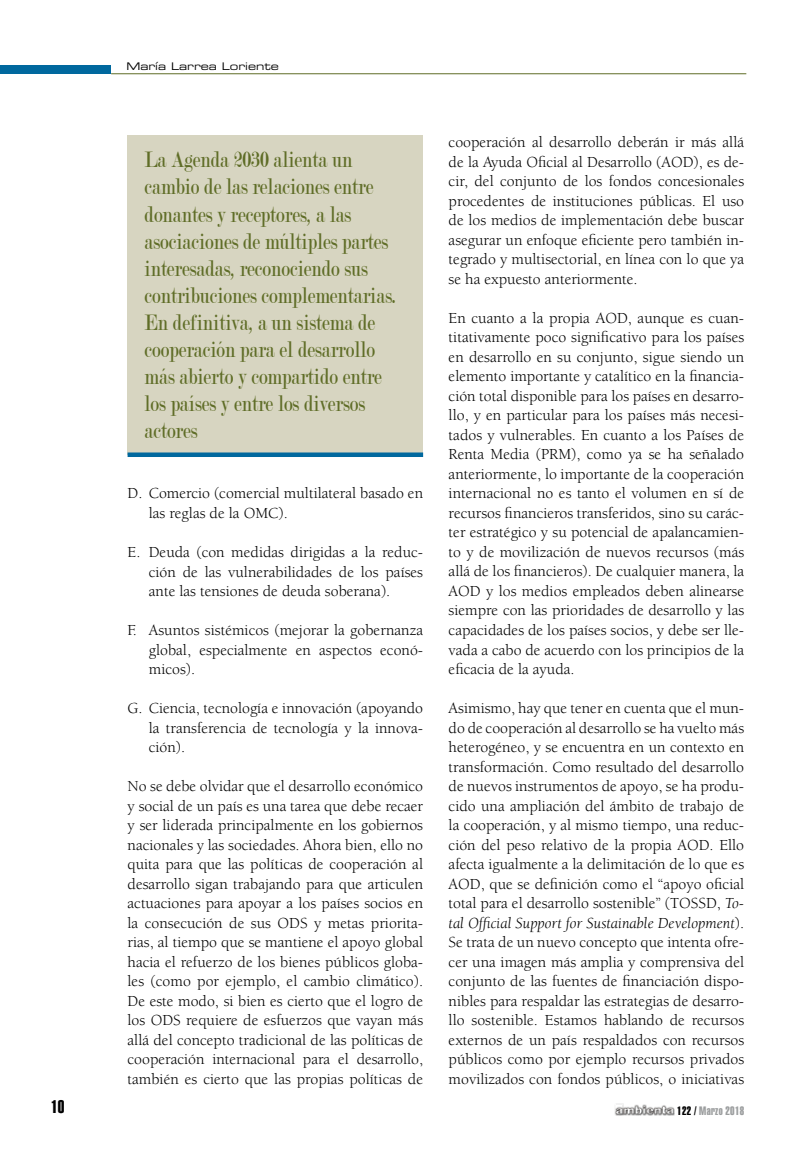
<style>
.page{position:relative;width:808px;height:1149px;background:#fff}
.page>*{position:absolute;margin:0;border:0;box-sizing:border-box;transform-origin:0 0}
.t1{font:24px/27px "Modern";color:#5f6d27;scale:.8 1}
.t2{font:18px "Helvetica LT Std Extra Comp";color:#000}
.t3{font:15.75px/19.5px "Berkeley Std";color:#000;text-align:justify}
.t4{font:12px "Helvetica LT Std Extra Comp";letter-spacing:.025em;color:#9c9e9f}
.t5{font:10.5px "Eurostile LT Std Ex 2";color:#000}
.s1{font-style:italic}
.s2{color:#000}
</style>
<div class="page">
<div style="left:0;top:65px;width:111px;height:9px;background:#00689e"></div>
<hr style="left:111px;top:73px;width:635px;height:1px;background:#5f6d27">
<img style="left:614px;top:1103px;width:61px;height:13px">
<div style="left:128px;top:135px;width:295px;height:319px;background:#d7d5c1"></div>
<div style="left:128px;top:452px;width:295px;height:5px;background:#00689e"></div>
<p class="t5" style="left:126px;top:59px;width:154px">María Larrea Loriente</p>
<p class="t1" style="left:145px;top:147px;width:316px">La Agenda 2030 alienta un cambio de las relaciones entre donantes y receptores, a las asociaciones de múltiples partes interesadas, reconociendo sus contribuciones complementarias.<br>En definitiva, a un sistema de cooperación para el desarrollo más abierto y compartido entre los países y entre los diversos actores</p>
<p class="t3" style="left:149px;top:484px;width:276px;text-indent:-21px">D. Comercio (comercial multilateral basado en las reglas de la OMC).</p>
<p class="t3" style="left:149px;top:542px;width:276px;text-indent:-21px">E. Deuda (con medidas dirigidas a la reduc&shy;ción de las vulnerabilidades de los países ante las tensiones de deuda soberana).</p>
<p class="t3" style="left:149px;top:620px;width:276px;text-indent:-21px">F. Asuntos sistémicos (mejorar la gobernanza global, especialmente en aspectos econó&shy;micos).</p>
<p class="t3" style="left:149px;top:698px;width:276px;text-indent:-21px">G. Ciencia, tecnología e innovación (apoyando la transferencia de tecnología y la innova&shy;ción).</p>
<p class="t3" style="left:128px;top:776px;width:297px">No se debe olvidar que el desarrollo económico y social de un país es una tarea que debe recaer y ser liderada principalmente en los gobiernos nacionales y las sociedades. Ahora bien, ello no quita para que las políticas de cooperación al desarrollo sigan trabajando para que articulen actuaciones para apoyar a los países socios en la consecución de sus ODS y metas priorita&shy;rias, al tiempo que se mantiene el apoyo global hacia el refuerzo de los bienes públicos globa&shy;les (como por ejemplo, el cambio climático).<br>De este modo, si bien es cierto que el logro de los ODS requiere de esfuerzos que vayan más allá del concepto tradicional de las políticas de cooperación internacional para el desarrollo, también es cierto que las propias políticas de</p>
<p class="t3" style="left:449px;top:133px;width:297px">cooperación al desarrollo deberán ir más allá de la Ayuda Oficial al Desarrollo (AOD), es de&shy;cir, del conjunto de los fondos concesionales procedentes de instituciones públicas. El uso de los medios de implementación debe buscar asegurar un enfoque eficiente pero también in&shy;tegrado y multisectorial, en línea con lo que ya se ha expuesto anteriormente.</p>
<p class="t3" style="left:449px;top:308px;width:297px">En cuanto a la propia AOD, aunque es cuan&shy;titativamente poco significativo para los países en desarrollo en su conjunto, sigue siendo un elemento importante y catalítico en la financia&shy;ción total disponible para los países en desarro&shy;llo, y en particular para los países más necesi&shy;tados y vulnerables. En cuanto a los Países de Renta Media (PRM), como ya se ha señalado anteriormente, lo importante de la cooperación internacional no es tanto el volumen en sí de recursos financieros transferidos, sino su carác&shy;ter estratégico y su potencial de apalancamien&shy;to y de movilización de nuevos recursos (más allá de los financieros). De cualquier manera, la AOD y los medios empleados deben alinearse siempre con las prioridades de desarrollo y las capacidades de los países socios, y debe ser lle&shy;vada a cabo de acuerdo con los principios de la eficacia de la ayuda.</p>
<p class="t3" style="left:449px;top:698px;width:297px">Asimismo, hay que tener en cuenta que el mun&shy;do de cooperación al desarrollo se ha vuelto más heterogéneo, y se encuentra en un contexto en transformación. Como resultado del desarrollo de nuevos instrumentos de apoyo, se ha produ&shy;cido una ampliación del ámbito de trabajo de la cooperación, y al mismo tiempo, una reduc&shy;ción del peso relativo de la propia AOD. Ello afecta igualmente a la delimitación de lo que es AOD, que se definición como el “apoyo oficial total para el desarrollo sostenible” (TOSSD, <span class="s1">To&shy;tal Official Support for Sustainable Development</span>).<br>Se trata de un nuevo concepto que intenta ofre&shy;cer una imagen más amplia y comprensiva del conjunto de las fuentes de financiación dispo&shy;nibles para respaldar las estrategias de desarro&shy;llo sostenible. Estamos hablando de recursos externos de un país respaldados con recursos públicos como por ejemplo recursos privados movilizados con fondos públicos, o iniciativas</p>
<p class="t2" style="left:51px;top:1095px;width:15px">10</p>
<p class="t4" style="left:677px;top:1103px;width:68px"><span class="s2">122 /</span> Marzo 2018</p>
</div>
